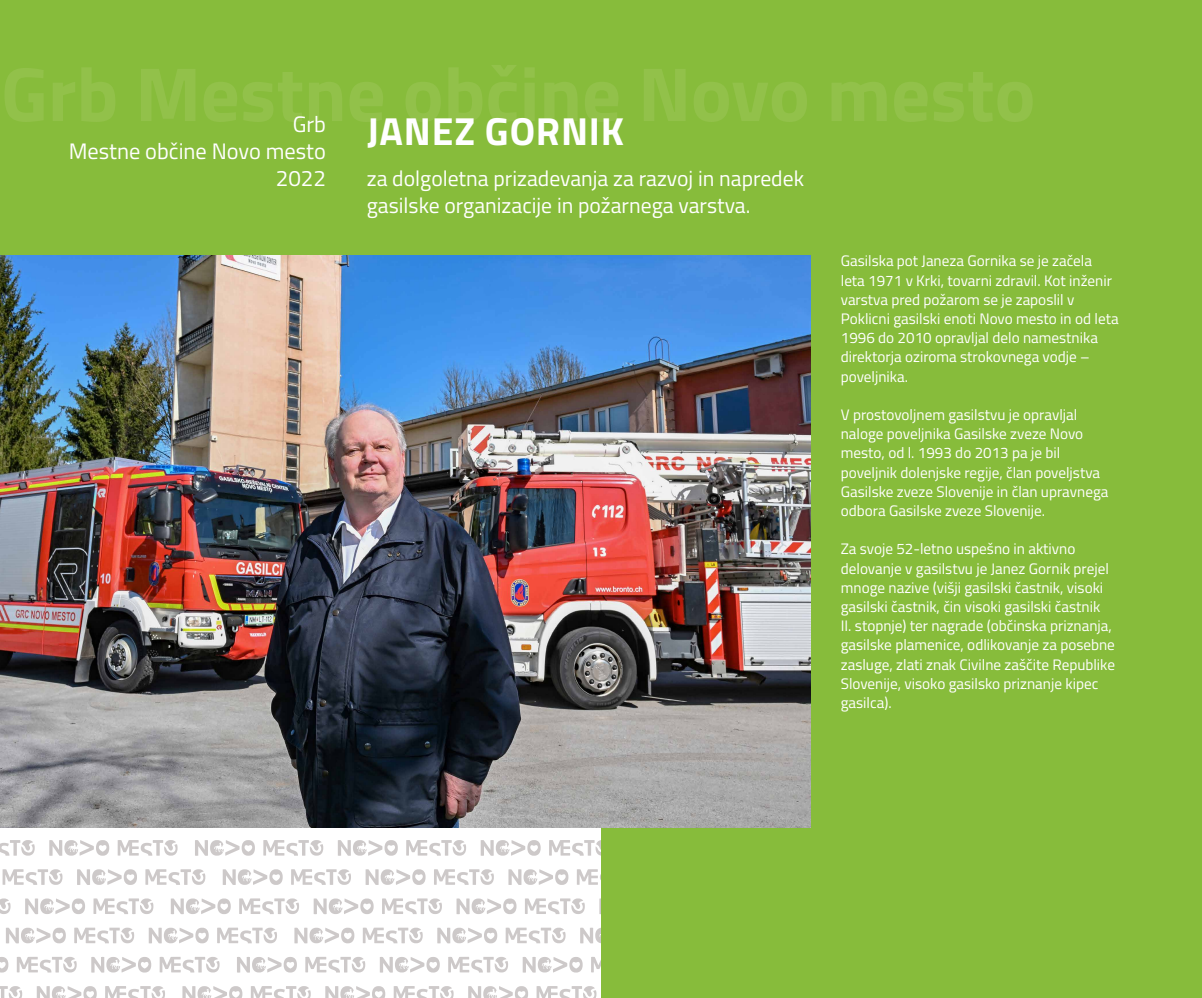
<style>
.page{position:relative;width:1202px;height:998px;background:#fff}
.page>*{position:absolute;margin:0;border:0;box-sizing:border-box;transform-origin:0 0}
.t1{font:700 39.12px "Titillium Web";letter-spacing:.02em;color:#fff}
.t2{font:22.4px/26.9px "Titillium Web";color:#fff;text-align:right}
.t3{font:21.68px/27.8px "Titillium Web";color:#fff}
.t4{font:15.2px/19.2px "Titillium Web";color:#fff}
</style>
<div class="page">
<svg style="left:6px;top:927px;width:60px;height:16px"></svg>
<svg style="left:74px;top:927px;width:60px;height:16px"></svg>
<svg style="left:149px;top:927px;width:60px;height:16px"></svg>
<svg style="left:217px;top:927px;width:60px;height:16px"></svg>
<svg style="left:294px;top:927px;width:60px;height:16px"></svg>
<svg style="left:363px;top:927px;width:60px;height:16px"></svg>
<svg style="left:437px;top:927px;width:60px;height:16px"></svg>
<svg style="left:506px;top:927px;width:60px;height:16px"></svg>
<svg style="left:580px;top:927px;width:21px;height:16px"></svg>
<svg style="left:0;top:957px;width:8px;height:15px"></svg>
<svg style="left:17px;top:957px;width:60px;height:15px"></svg>
<svg style="left:91px;top:957px;width:60px;height:15px"></svg>
<svg style="left:160px;top:957px;width:60px;height:15px"></svg>
<svg style="left:237px;top:957px;width:60px;height:15px"></svg>
<svg style="left:305px;top:957px;width:60px;height:15px"></svg>
<svg style="left:380px;top:957px;width:60px;height:15px"></svg>
<svg style="left:448px;top:957px;width:60px;height:15px"></svg>
<svg style="left:523px;top:957px;width:60px;height:15px"></svg>
<svg style="left:591px;top:957px;width:10px;height:15px"></svg>
<svg style="left:0;top:986px;width:22px;height:12px"></svg>
<svg style="left:37px;top:986px;width:60px;height:12px"></svg>
<svg style="left:105px;top:986px;width:60px;height:12px"></svg>
<svg style="left:182px;top:986px;width:60px;height:12px"></svg>
<svg style="left:251px;top:986px;width:60px;height:12px"></svg>
<svg style="left:325px;top:986px;width:60px;height:12px"></svg>
<svg style="left:394px;top:986px;width:60px;height:12px"></svg>
<svg style="left:468px;top:986px;width:60px;height:12px"></svg>
<svg style="left:537px;top:986px;width:59px;height:12px"></svg>
<svg style="left:0;top:840px;width:35px;height:16px"></svg>
<svg style="left:49px;top:840px;width:60px;height:16px"></svg>
<svg style="left:118px;top:840px;width:60px;height:16px"></svg>
<svg style="left:195px;top:840px;width:60px;height:16px"></svg>
<svg style="left:263px;top:840px;width:60px;height:16px"></svg>
<svg style="left:338px;top:840px;width:60px;height:16px"></svg>
<svg style="left:406px;top:840px;width:60px;height:16px"></svg>
<svg style="left:481px;top:840px;width:60px;height:16px"></svg>
<svg style="left:549px;top:840px;width:52px;height:16px"></svg>
<svg style="left:3px;top:869px;width:59px;height:16px"></svg>
<svg style="left:77px;top:869px;width:60px;height:16px"></svg>
<svg style="left:145px;top:869px;width:60px;height:16px"></svg>
<svg style="left:223px;top:869px;width:60px;height:16px"></svg>
<svg style="left:291px;top:869px;width:60px;height:16px"></svg>
<svg style="left:366px;top:869px;width:60px;height:16px"></svg>
<svg style="left:434px;top:869px;width:60px;height:16px"></svg>
<svg style="left:508px;top:869px;width:60px;height:16px"></svg>
<svg style="left:577px;top:869px;width:24px;height:16px"></svg>
<svg style="left:0;top:898px;width:11px;height:16px"></svg>
<svg style="left:25px;top:898px;width:60px;height:16px"></svg>
<svg style="left:93px;top:898px;width:60px;height:16px"></svg>
<svg style="left:171px;top:898px;width:60px;height:16px"></svg>
<svg style="left:239px;top:898px;width:60px;height:16px"></svg>
<svg style="left:314px;top:898px;width:60px;height:16px"></svg>
<svg style="left:382px;top:898px;width:60px;height:16px"></svg>
<svg style="left:456px;top:898px;width:60px;height:16px"></svg>
<svg style="left:525px;top:898px;width:60px;height:16px"></svg>
<svg style="left:599px;top:898px;width:2px;height:16px"></svg>
<div style="left:601px;top:0;width:601px;height:998px;background:#87bc3b"></div>
<div style="left:0;top:0;width:823px;height:256px;background:#87bc3b"></div>
<img style="left:0;top:255px;width:811px;height:573px">
<h2 class="t2" style="left:69px;top:110px;width:259px">Grb<br>Mestne občine Novo mesto<br>2022</h2>
<h1 class="t1" style="left:367px;top:101px;width:259px">JANEZ GORNIK</h1>
<h3 class="t3" style="left:367px;top:163px;width:439px">za dolgoletna prizadevanja za razvoj in napredek gasilske organizacije in požarnega varstva.</h3>
<p class="t4" style="left:841px;top:251px;width:279px">Gasilska pot Janeza Gornika se je začela leta 1971 v Krki, tovarni zdravil. Kot inženir varstva pred požarom se je zaposlil v Poklicni gasilski enoti Novo mesto in od leta 1996 do 2010 opravljal delo namestnika direktorja oziroma strokovnega vodje – poveljnika.</p>
<p class="t4" style="left:841px;top:404px;width:269px">V prostovoljnem gasilstvu je opravljal naloge poveljnika Gasilske zveze Novo mesto, od l. 1993 do 2013 pa je bil poveljnik dolenjske regije, član poveljstva Gasilske zveze Slovenije in član upravnega odbora Gasilske zveze Slovenije.</p>
<p class="t4" style="left:841px;top:539px;width:276px">Za svoje 52-letno uspešno in aktivno delovanje v gasilstvu je Janez Gornik prejel mnoge nazive (višji gasilski častnik, visoki gasilski častnik, čin visoki gasilski častnik<br>II. stopnje) ter nagrade (občinska priznanja, gasilske plamenice, odlikovanje za posebne zasluge, zlati znak Civilne zaščite Republike Slovenije, visoko gasilsko priznanje kipec gasilca).</p>
</div>
